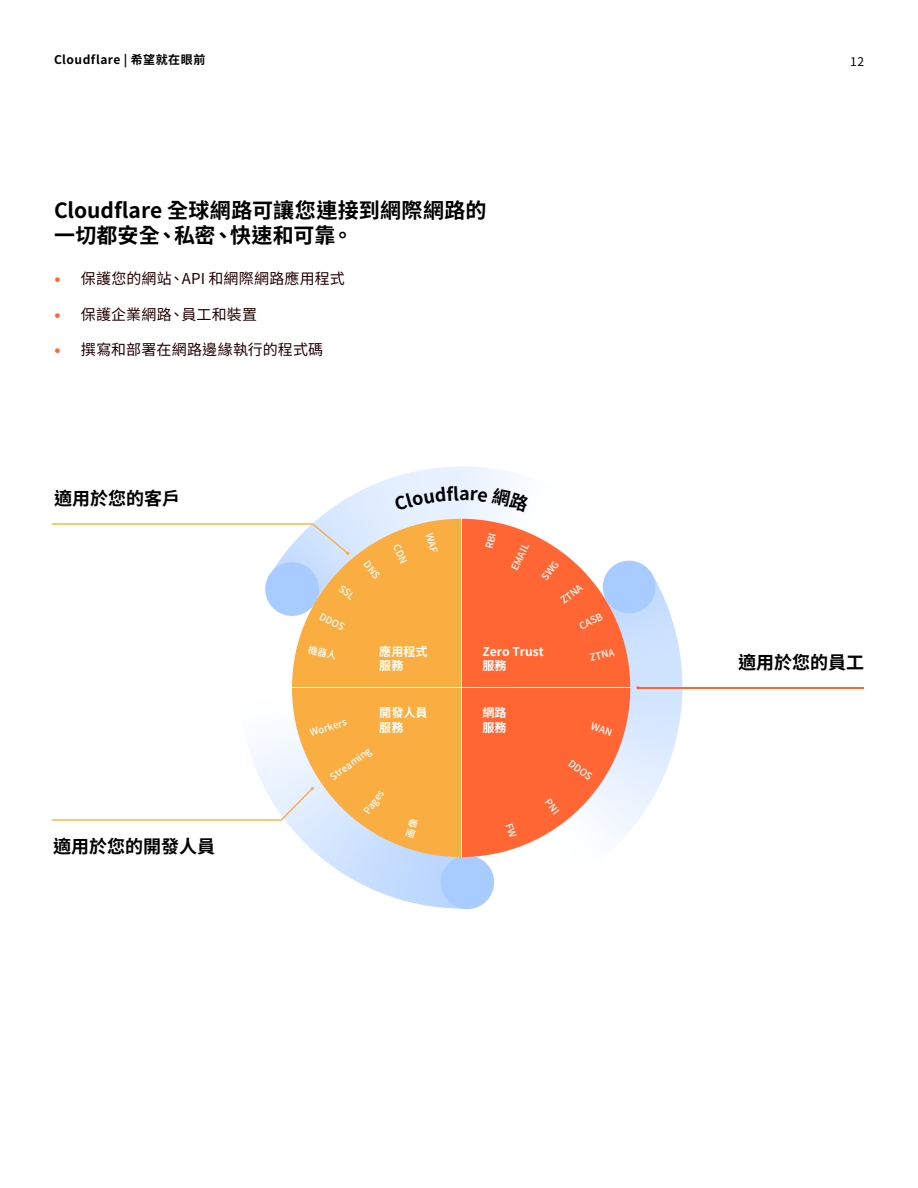
<style>
.page{position:relative;width:918px;height:1188px;background:#fff}
.page>*{position:absolute;margin:0;border:0;box-sizing:border-box;transform-origin:0 0}
.Chapter_Headline{font:700 21px/25.5px "Noto Sans CJ Ktc";letter-spacing:.01em;color:#000}
.t1{font:700 18px "Noto Sans CJ Ktc";color:#000}
.Copy{font:15px "Noto Sans CJ Ktc";letter-spacing:.01em;color:#200}
.t2{font:700 12.15px/14.5px "Noto Sans CJ Ktc";color:#fff}
.t3{font:700 12px "Noto Sans CJ Ktc";letter-spacing:.04em;color:#000}
.t4{font:12px "Noto Sans CJ Ktc";color:#000}
.t5{font:500 9.9px "Noto Sans CJ Ktc";color:#fff}
.s1{font-family:"Inter";color:#f63}
</style>
<div class="page">
<img style="left:370px;top:857px;width:92px;height:52px">
<img style="left:337px;top:857px;width:33px;height:31px">
<img style="left:321px;top:857px;width:16px;height:13px">
<div style="left:440px;top:855px;width:54px;height:54px;background:#a8ccff;border-radius:50%"></div>
<img style="left:330px;top:499px;width:16px;height:20px">
<img style="left:346px;top:490px;width:16px;height:29px">
<img style="left:362px;top:483px;width:16px;height:36px">
<img style="left:378px;top:473px;width:32px;height:46px">
<img style="left:507px;top:471px;width:2px;height:14px">
<img style="left:318px;top:514px;width:12px;height:5px">
<svg style="left:324px;top:509px;width:6px;height:5px"></svg>
<svg style="left:52px;top:787px;width:240px;height:34px"></svg>
<img style="left:630px;top:617px;width:7px;height:213px">
<img style="left:637px;top:617px;width:15px;height:205px">
<img style="left:652px;top:587px;width:15px;height:212px">
<img style="left:667px;top:605px;width:16px;height:163px">
<svg style="left:630px;top:560px;width:29px;height:57px;background:#bbd7ff"></svg>
<hr style="left:638px;top:687px;width:226px;height:1px;background:#f63">
<svg style="left:292px;top:519px;width:169px;height:338px;background:#f5b75e"></svg>
<svg style="left:462px;top:519px;width:168px;height:338px;fill:#f63"></svg>
<hr style="left:292px;top:688px;width:338px;height:1px;background:#fff">
<hr style="left:461px;top:519px;width:1px;height:338px;background:#fff">
<svg style="left:405px;top:818px;width:14px;height:20px"></svg>
<svg style="left:426px;top:532px;width:12px;height:21px"></svg>
<svg style="left:393px;top:544px;width:15px;height:20px"></svg>
<svg style="left:364px;top:560px;width:17px;height:20px"></svg>
<svg style="left:52px;top:523px;width:303px;height:97px"></svg>
<svg style="left:307px;top:645px;width:30px;height:15px"></svg>
<svg style="left:590px;top:723px;width:22px;height:13px"></svg>
<svg style="left:545px;top:799px;width:14px;height:16px"></svg>
<svg style="left:505px;top:823px;width:12px;height:15px"></svg>
<svg style="left:541px;top:560px;width:18px;height:21px"></svg>
<svg style="left:486px;top:533px;width:10px;height:15px"></svg>
<svg style="left:394px;top:485px;width:114px;height:28px"></svg>
<p class="t3" style="left:54px;top:52px;width:153px">Cloudflare | 希望就在眼前</p>
<p class="Chapter_Headline" style="left:54px;top:198px;width:434px">Cloudflare 全球網路可讓您連接到網際網路的一切都安全、私密、快速和可靠。</p>
<p class="Copy" style="left:54px;top:270px;width:292px"><span class="s1">•</span> 保護您的網站、API 和網際網路應用程式</p>
<p class="Copy" style="left:54px;top:306px;width:205px"><span class="s1">•</span> 保護企業網路、員工和裝置</p>
<p class="Copy" style="left:54px;top:341px;width:271px"><span class="s1">•</span> 撰寫和部署在網路邊緣執行的程式碼</p>
<p class="t1" style="left:54px;top:488px;width:127px">適用於您的客戶</p>
<p class="t1" style="left:53px;top:836px;width:164px">適用於您的開發人員</p>
<p class="t5" style="left:322px;top:611px;width:28px;rotate:26deg">DDOS</p>
<p class="t5" style="left:509px;top:567px;width:30px;rotate:-64deg">EMAIL</p>
<p class="t2" style="left:379px;top:644px;width:50px">應用程式服務</p>
<p class="t2" style="left:379px;top:706px;width:50px">開發人員服務</p>
<p class="t2" style="left:482px;top:644px;width:63px">Zero Trust服務</p>
<p class="t2" style="left:482px;top:706px;width:26px">網路</p>
<p class="t5" style="left:308px;top:728px;width:40px;rotate:-17deg">Workers</p>
<p class="t2" style="left:482px;top:720px;width:26px">服務</p>
<p class="t5" style="left:328px;top:773px;width:50px;rotate:-36deg">Streaming</p>
<p class="t5" style="left:361px;top:810px;width:29px;rotate:-55deg">Pages</p>
<p class="t5" style="left:558px;top:597px;width:26px;rotate:-39deg">ZTNA</p>
<p class="t5" style="left:577px;top:621px;width:26px;rotate:-26deg">CASB</p>
<p class="t5" style="left:589px;top:652px;width:26px;rotate:-13deg">ZTNA</p>
<p class="t5" style="left:573px;top:758px;width:28px;rotate:36deg">DDOS</p>
<p class="t4" style="left:850px;top:55px;width:15px">12</p>
<p class="t1" style="left:738px;top:653px;width:127px">適用於您的員工</p>
</div>
